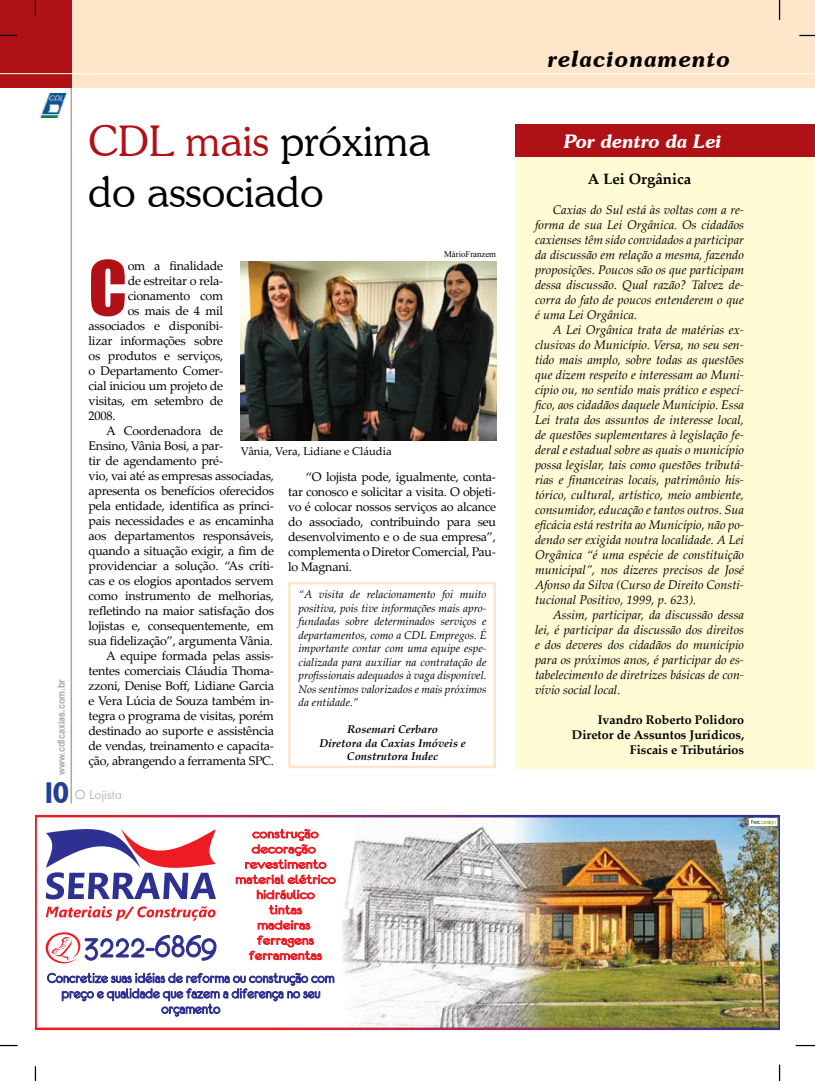
<style>
.page{position:relative;width:815px;height:1081px;background:#fff}
.page>*{position:absolute;margin:0;border:0;box-sizing:border-box;transform-origin:0 0}
.t1{font:69.38px "Impact";color:#b01116}
.t2{font:300 42.5px/51px "Souvenir IT Cby BT";color:#000}
.t3{font:700 30px "Humanist 521 BT";color:#21409a}
.t4{font:italic 600 22.5px "Souvenir IT Cby BT";letter-spacing:.05em;color:#000}
.t5{font:italic 600 18.75px "Souvenir IT Cby BT";color:#fff}
.t6{font:700 15px "Palatino Linotype";color:#000}
.t7{font:italic 12.5px "Palatino Linotype";color:#000}
.t8{font:12.5px/15px "Palatino Linotype";letter-spacing:-.02em;color:#000;text-align:justify}
.t9{font:700 12.5px/15px "Palatino Linotype";color:#000;text-align:right}
.t10{font:300 12.5px "Futura BT";color:#a7a9ac}
.t11{font:italic 11.25px/13.5px "Palatino Linotype";color:#000;text-align:justify}
.t12{font:italic 700 11.25px/13.5px "Palatino Linotype";color:#000;text-align:center}
.t13{font:11.25px "Palatino Linotype";color:#000}
.t14{font:700 10px "Arial";color:#a7a9ac;scale:.9 1}
.t15{font:8.75px "Times New Roman";color:#000}
.s1{color:#b01116}
</style>
<div class="page">
<div style="left:288px;top:582px;width:208px;height:186px;border:2px solid #ffe5ca"></div>
<div style="left:516px;top:124px;width:299px;height:644px;background:#fffbd5"></div>
<hr style="left:71px;top:0;width:1px;height:803px;background:#a77562">
<div style="left:0;top:0;width:815px;height:88px;background:#ffe5ca"></div>
<div style="left:0;top:0;width:71px;height:88px;background:#b01116"></div>
<svg style="left:779px;top:0;width:1px;height:20px"></svg>
<svg style="left:35px;top:0;width:1px;height:16px"></svg>
<svg style="left:799px;top:35px;width:16px;height:1px"></svg>
<svg style="left:0;top:35px;width:17px;height:1px"></svg>
<svg style="left:35px;top:1066px;width:1px;height:15px"></svg>
<svg style="left:0;top:1045px;width:18px;height:1px"></svg>
<svg style="left:779px;top:1064px;width:1px;height:17px"></svg>
<svg style="left:796px;top:1045px;width:19px;height:1px"></svg>
<hr style="left:0;top:73px;width:815px;height:1px;background:#fff">
<img style="left:39px;top:94px;width:27px;height:24px">
<img style="left:35px;top:815px;width:745px;height:215px">
<div style="left:750px;top:818px;width:27px;height:8px;background:#fff"></div>
<svg style="left:751px;top:820px;width:25px;height:5px"></svg>
<svg style="left:47px;top:973px;width:287px;height:43px"></svg>
<svg style="left:236px;top:829px;width:100px;height:55px"></svg>
<svg style="left:257px;top:890px;width:58px;height:9px"></svg>
<svg style="left:269px;top:905px;width:33px;height:9px"></svg>
<svg style="left:258px;top:920px;width:52px;height:9px"></svg>
<svg style="left:249px;top:935px;width:73px;height:25px"></svg>
<svg style="left:46px;top:906px;width:170px;height:15px"></svg>
<svg style="left:46px;top:825px;width:170px;height:74px"></svg>
<svg style="left:46px;top:932px;width:170px;height:31px"></svg>
<div style="left:516px;top:124px;width:299px;height:33px;background:#b01116"></div>
<img style="left:241px;top:261px;width:255px;height:179px">
<p class="t14" style="left:55px;top:775px;width:109px;rotate:-90deg">www.cdlcaxias.com.br</p>
<p class="t2" style="left:89px;top:115px;width:344px"><span class="s1">CDL mais</span> próxima do associado</p>
<p class="t15" style="left:444px;top:248px;width:54px">MárioFranzem</p>
<p class="t1" style="left:89px;top:234px;width:40px">C</p>
<p class="t8" style="left:128px;top:258px;width:97px">om a finalidade</p>
<p class="t8" style="left:128px;top:273px;width:97px">de estreitar o rela-</p>
<p class="t8" style="left:128px;top:288px;width:97px">cionamento com</p>
<p class="t8" style="left:128px;top:303px;width:97px">os mais de 4 mil</p>
<p class="t8" style="left:89px;top:318px;width:136px">associados e disponibi-</p>
<p class="t8" style="left:89px;top:333px;width:136px">lizar informações sobre</p>
<p class="t8" style="left:89px;top:348px;width:136px">os produtos e serviços,</p>
<p class="t8" style="left:89px;top:363px;width:136px">o Departamento Comer-</p>
<p class="t8" style="left:89px;top:378px;width:136px">cial iniciou um projeto de</p>
<p class="t8" style="left:89px;top:393px;width:136px">visitas, em setembro de</p>
<p class="t8" style="left:89px;top:408px;width:29px">2008.</p>
<p class="t8" style="left:106px;top:423px;width:118px">A Coordenadora de</p>
<p class="t8" style="left:89px;top:438px;width:136px">Ensino, Vânia Bosi, a par-</p>
<p class="t8" style="left:89px;top:453px;width:136px">tir de agendamento pré-</p>
<p class="t8" style="left:89px;top:468px;width:187px">vio, vai até as empresas associadas,</p>
<p class="t8" style="left:89px;top:483px;width:187px">apresenta os benefícios oferecidos</p>
<p class="t8" style="left:89px;top:498px;width:187px">pela entidade, identifica as princi-</p>
<p class="t8" style="left:89px;top:513px;width:187px">pais necessidades e as encaminha</p>
<p class="t8" style="left:89px;top:528px;width:187px">aos departamentos responsáveis,</p>
<p class="t8" style="left:89px;top:543px;width:187px">quando a situação exigir, a fim de</p>
<p class="t8" style="left:89px;top:558px;width:187px">providenciar a solução. “As críti-</p>
<p class="t8" style="left:89px;top:573px;width:187px">cas e os elogios apontados servem</p>
<p class="t8" style="left:89px;top:588px;width:187px">como instrumento de melhorias,</p>
<p class="t8" style="left:89px;top:603px;width:187px">refletindo na maior satisfação dos</p>
<p class="t8" style="left:89px;top:618px;width:187px">lojistas e, consequentemente, em</p>
<p class="t8" style="left:89px;top:633px;width:186px">sua fidelização”, argumenta Vânia.</p>
<p class="t8" style="left:106px;top:648px;width:169px">A equipe formada pelas assis-</p>
<p class="t8" style="left:89px;top:663px;width:187px">tentes comerciais Cláudia Thoma-</p>
<p class="t8" style="left:89px;top:678px;width:187px">zzoni, Denise Boff, Lidiane Garcia</p>
<p class="t8" style="left:89px;top:693px;width:187px">e Vera Lúcia de Souza também in-</p>
<p class="t8" style="left:89px;top:708px;width:187px">tegra o programa de visitas, porém</p>
<p class="t8" style="left:89px;top:723px;width:187px">destinado ao suporte e assistência</p>
<p class="t8" style="left:89px;top:738px;width:187px">de vendas, treinamento e capacita-</p>
<p class="t8" style="left:89px;top:753px;width:187px">ção, abrangendo a ferramenta SPC.</p>
<p class="t13" style="left:241px;top:443px;width:152px">Vânia, Vera, Lidiane e Cláudia</p>
<p class="t8" style="left:288px;top:468px;width:209px;text-indent:18px">“O lojista pode, igualmente, conta&shy;tar conosco e solicitar a visita. O objeti&shy;vo é colocar nossos serviços ao alcance do associado, contribuindo para seu desenvolvimento e o de sua empresa”, complementa o Diretor Comercial, Pau&shy;lo Magnani.</p>
<p class="t11" style="left:299px;top:587px;width:190px">“A visita de relacionamento foi muito positiva, pois tive informações mais apro&shy;fundadas sobre determinados serviços e departamentos, como a CDL Empregos. É importante contar com uma equipe espe&shy;cializada para auxiliar na contratação de profissionais adequados à vaga disponível.<br>Nos sentimos valorizados e mais próximos da entidade.”</p>
<p class="t12" style="left:319px;top:722px;width:148px">Rosemari Cerbaro<br>Diretora da Caxias Imóveis e<br>Construtora Indec</p>
<p class="t3" style="left:41px;top:774px;width:30px">10</p>
<p class="t10" style="left:75px;top:787px;width:48px">O Lojista</p>
<p class="t4" style="left:548px;top:44px;width:184px">relacionamento</p>
<p class="t5" style="left:564px;top:129px;width:159px">Por dentro da Lei</p>
<p class="t6" style="left:588px;top:168px;width:105px">A Lei Orgânica</p>
<p class="t7" style="left:553px;top:201px;width:193px">Caxias do Sul está às voltas com a re-</p>
<p class="t7" style="left:535px;top:216px;width:211px">forma de sua Lei Orgânica. Os cidadãos</p>
<p class="t7" style="left:535px;top:231px;width:211px">caxienses têm sido convidados a participar</p>
<p class="t7" style="left:535px;top:246px;width:211px">da discussão em relação a mesma, fazendo</p>
<p class="t7" style="left:535px;top:261px;width:211px">proposições. Poucos são os que participam</p>
<p class="t7" style="left:535px;top:276px;width:211px">dessa discussão. Qual razão? Talvez de-</p>
<p class="t7" style="left:535px;top:291px;width:211px">corra do fato de poucos entenderem o que</p>
<p class="t7" style="left:535px;top:306px;width:104px">é uma Lei Orgânica.</p>
<p class="t7" style="left:553px;top:321px;width:193px">A Lei Orgânica trata de matérias ex-</p>
<p class="t7" style="left:535px;top:336px;width:211px">clusivas do Município. Versa, no seu sen-</p>
<p class="t7" style="left:535px;top:351px;width:211px">tido mais amplo, sobre todas as questões</p>
<p class="t7" style="left:535px;top:366px;width:211px">que dizem respeito e interessam ao Muni-</p>
<p class="t7" style="left:535px;top:381px;width:211px">cípio ou, no sentido mais prático e especí-</p>
<p class="t7" style="left:535px;top:396px;width:211px">fico, aos cidadãos daquele Município. Essa</p>
<p class="t7" style="left:535px;top:411px;width:211px">Lei trata dos assuntos de interesse local,</p>
<p class="t7" style="left:535px;top:426px;width:211px">de questões suplementares à legislação fe-</p>
<p class="t7" style="left:535px;top:441px;width:211px">deral e estadual sobre as quais o município</p>
<p class="t7" style="left:535px;top:456px;width:211px">possa legislar, tais como questões tributá-</p>
<p class="t7" style="left:535px;top:471px;width:211px">rias e financeiras locais, patrimônio his-</p>
<p class="t7" style="left:535px;top:486px;width:211px">tórico, cultural, artístico, meio ambiente,</p>
<p class="t7" style="left:535px;top:501px;width:211px">consumidor, educação e tantos outros. Sua</p>
<p class="t7" style="left:535px;top:516px;width:211px">eficácia está restrita ao Município, não po-</p>
<p class="t7" style="left:535px;top:531px;width:211px">dendo ser exigida noutra localidade. A Lei</p>
<p class="t7" style="left:535px;top:546px;width:211px">Orgânica “é uma espécie de constituição</p>
<p class="t7" style="left:535px;top:561px;width:211px">municipal”, nos dizeres precisos de José</p>
<p class="t7" style="left:535px;top:576px;width:211px">Afonso da Silva (Curso de Direito Consti-</p>
<p class="t7" style="left:535px;top:591px;width:163px">tucional Positivo, 1999, p. 623).</p>
<p class="t7" style="left:553px;top:606px;width:193px">Assim, participar, da discussão dessa</p>
<p class="t7" style="left:535px;top:621px;width:211px">lei, é participar da discussão dos direitos</p>
<p class="t7" style="left:535px;top:636px;width:211px">e dos deveres dos cidadãos do município</p>
<p class="t7" style="left:535px;top:651px;width:211px">para os próximos anos, é participar do es-</p>
<p class="t7" style="left:535px;top:666px;width:211px">tabelecimento de diretrizes básicas de con-</p>
<p class="t7" style="left:535px;top:681px;width:87px">vívio social local.</p>
<p class="t9" style="left:572px;top:712px;width:174px">Ivandro Roberto Polidoro<br>Diretor de Assuntos Jurídicos,<br>Fiscais e Tributários</p>
</div>
